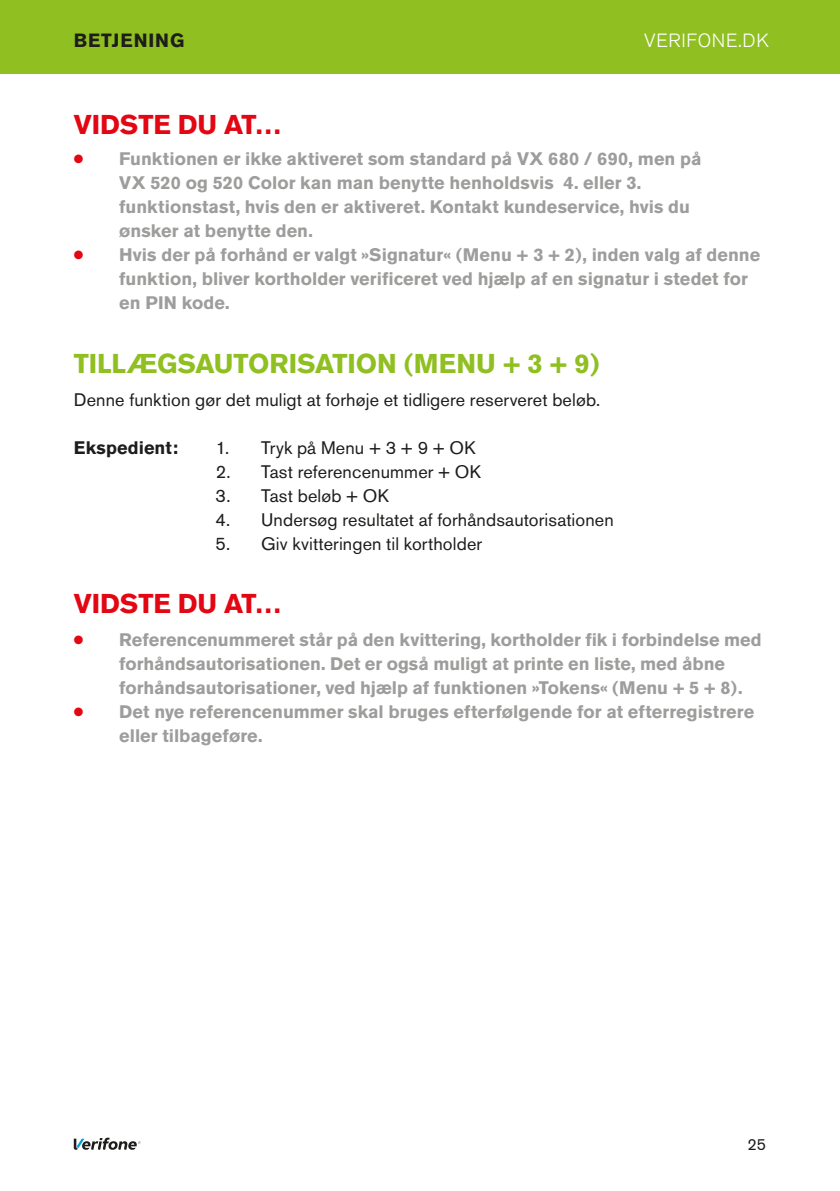
<style>
.page{position:relative;width:840px;height:1191px;background:#fff}
.page>*{position:absolute;margin:0;border:0;box-sizing:border-box;transform-origin:0 0}
.t1{font:700 27px "Akzidenz Grotesk BE";letter-spacing:-.01em;color:#90bf21}
.t2{font:700 27px "Akzidenz Grotesk BE";color:#e30613}
.t3{font:300 19px "Akzidenz Grotesk BE";letter-spacing:.035em;color:#fff}
.t4{font:700 19px "Akzidenz Grotesk BE";letter-spacing:.045em;color:#1d1d1b}
.t5{font:700 18px/24px "Akzidenz Grotesk BE";letter-spacing:.005em;color:#9d9d9c}
.t6{font:18px "Akzidenz Grotesk BE";letter-spacing:.005em;color:#1d1d1b}
.t7{font:700 18px "Akzidenz Grotesk BE";letter-spacing:.005em;color:#1d1d1b}
.t8{font:16px "Akzidenz Grotesk BE";color:#1d1d1b}
.s1{color:#e30613}
</style>
<div class="page">
<svg style="left:74px;top:1137px;width:66px;height:12px"></svg>
<div style="left:0;top:0;width:839px;height:74px;background:#90bf21"></div>
<p class="t4" style="left:74px;top:29px;width:112px">BETJENING</p>
<p class="t3" style="left:644px;top:30px;width:126px">VERIFONE.DK</p>
<h1 class="t2" style="left:74px;top:109px;width:209px">Vidste du at…</h1>
<p class="t5" style="left:119px;top:147px;width:583px;text-indent:-45px"><span class="s1">●</span> Funktionen er ikke aktiveret som standard på VX 680 / 690, men på VX 520 og 520 Color kan man benytte henholdsvis 4. eller 3. funktionstast, hvis den er aktiveret. Kontakt kundeservice, hvis du ønsker at benytte den.</p>
<p class="t5" style="left:119px;top:243px;width:642px;text-indent:-45px"><span class="s1">●</span> Hvis der på forhånd er valgt »Signatur« (Menu + 3 + 2), inden valg af denne funktion, bliver kortholder verificeret ved hjælp af en signatur i stedet for en PIN kode.</p>
<h1 class="t1" style="left:74px;top:348px;width:176px">Tillægsautori</h1>
<h1 class="t1" style="left:297px;top:348px;width:53px">sation</h1>
<h1 class="t1" style="left:403px;top:348px;width:31px">(Men</h1>
<h1 class="t1" style="left:476px;top:348px;width:125px">u + 3 + 9)</h1>
<p class="t6" style="left:74px;top:388px;width:528px">Denne funktion gør det muligt at forhøje et tidligere reserveret beløb.</p>
<p class="t7" style="left:74px;top:437px;width:106px">Ekspedient:</p>
<p class="t6" style="left:215px;top:436px;width:261px">1. Tryk på Menu + 3 + 9 + OK</p>
<p class="t6" style="left:215px;top:460px;width:267px">2. Tast referencenummer + OK</p>
<p class="t6" style="left:215px;top:484px;width:175px">3. Tast beløb + OK</p>
<p class="t6" style="left:215px;top:508px;width:399px">4. Undersøg resultatet af forhåndsautorisationen</p>
<p class="t6" style="left:215px;top:532px;width:268px">5. Giv kvitteringen til kortholder</p>
<h1 class="t2" style="left:74px;top:588px;width:209px">Vidste du at…</h1>
<p class="t5" style="left:119px;top:627px;width:643px;text-indent:-45px"><span class="s1">●</span> Referencenummeret står på den kvittering, kortholder fik i forbindelse med forhåndsautorisationen. Det er også muligt at printe en liste, med åbne forhåndsautorisationer, ved hjælp af funktionen »Tokens« (Menu + 5 + 8).</p>
<p class="t5" style="left:119px;top:699px;width:636px;text-indent:-45px"><span class="s1">●</span> Det nye referencenummer skal bruges efterfølgende for at efterregistrere eller tilbageføre.</p>
<p class="t8" style="left:747px;top:1134px;width:20px">25</p>
</div>
